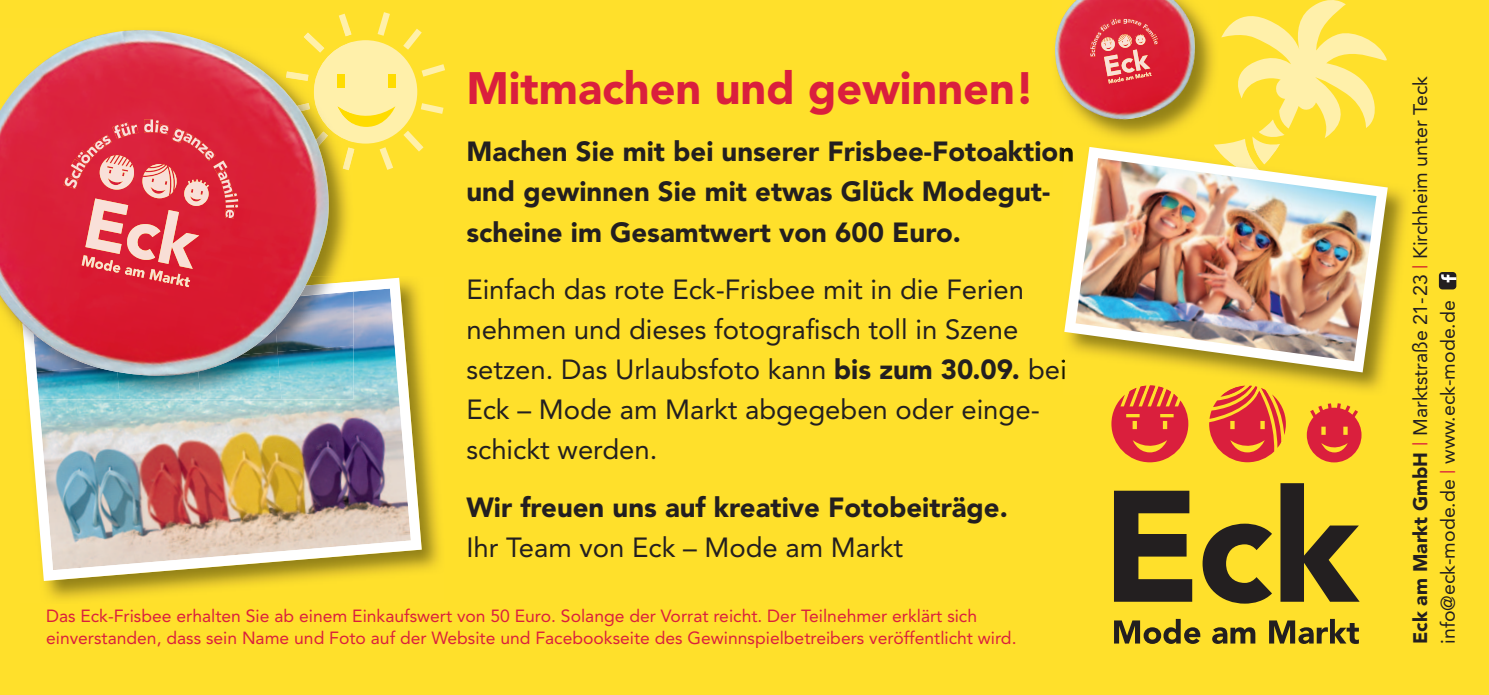
<style>
.page{position:relative;width:1489px;height:695px;background:#fff}
.page>*{position:absolute;margin:0;border:0;box-sizing:border-box;transform-origin:0 0}
.t1{font:900 45px "Avenir";color:#da1f3d}
.t2{font:27.5px/40px "Avenir";color:#231f20}
.t3{font:900 27.5px/40px "Avenir";color:#231f20}
.t4{font:19.5px/27.5px "Avenir";color:#231f20}
.t5{font:17.5px/22.5px "Avenir";color:#da1f3d}
.s1{font-weight:900}
.s2{color:#da1f3d}
.s3{color:#d1232a}
</style>
<div class="page">
<div style="left:0;top:0;width:1488px;height:694px;background:#ffe02b"></div>
<svg style="left:1114px;top:490px;width:78px;height:111px"></svg>
<svg style="left:1202px;top:523px;width:69px;height:80px"></svg>
<svg style="left:1280px;top:483px;width:79px;height:118px"></svg>
<svg style="left:1114px;top:618px;width:86px;height:25px"></svg>
<svg style="left:1212px;top:627px;width:43px;height:16px"></svg>
<svg style="left:1269px;top:618px;width:89px;height:25px"></svg>
<svg style="left:1306px;top:403px;width:55px;height:59px"></svg>
<svg style="left:1111px;top:395px;width:77px;height:67px"></svg>
<div style="left:314px;top:40px;width:103px;height:103px;background:#fff0aa;border-radius:50%"></div>
<svg style="left:353px;top:106px;width:42px;height:21px"></svg>
<div style="left:388px;top:74px;width:7px;height:14px;background:#ffdc01"></div>
<svg style="left:377px;top:12px;width:13px;height:24px"></svg>
<svg style="left:403px;top:29px;width:19px;height:21px"></svg>
<svg style="left:421px;top:64px;width:24px;height:13px"></svg>
<svg style="left:421px;top:103px;width:22px;height:11px"></svg>
<svg style="left:403px;top:131px;width:20px;height:20px"></svg>
<svg style="left:379px;top:147px;width:14px;height:23px"></svg>
<div style="left:1438px;top:272px;width:18px;height:17px;background:#231f20;border-radius:4px"></div>
<svg style="left:1441px;top:274px;width:15px;height:8px"></svg>
<svg style="left:1214px;top:0;width:173px;height:145px"></svg>
<img style="left:1062px;top:187px;width:344px;height:204px">
<svg style="left:1208px;top:385px;width:77px;height:77px"></svg>
<img style="left:1124px;top:385px;width:51px;height:10px">
<img style="left:1062px;top:148px;width:2px;height:14px">
<img style="left:1062px;top:358px;width:4px;height:21px">
<img style="left:1258px;top:145px;width:21px;height:2px">
<img style="left:1214px;top:145px;width:44px;height:2px">
<img style="left:1064px;top:147px;width:323px;height:225px">
<img style="left:45px;top:277px;width:395px;height:323px">
<img style="left:28px;top:278px;width:393px;height:303px">
<img style="left:329px;top:33px;width:24px;height:243px">
<img style="left:329px;top:42px;width:24px;height:100px">
<img style="left:337px;top:74px;width:8px;height:14px">
<img style="left:337px;top:106px;width:16px;height:18px">
<svg style="left:339px;top:14px;width:12px;height:22px"></svg>
<img style="left:343px;top:147px;width:10px;height:23px">
<img style="left:26px;top:281px;width:327px;height:118px">
<img style="left:0;top:30px;width:329px;height:345px">
<img style="left:63px;top:177px;width:15px;height:12px">
<svg style="left:71px;top:172px;width:11px;height:8px"></svg>
<img style="left:71px;top:159px;width:15px;height:13px">
<img style="left:76px;top:150px;width:16px;height:15px">
<svg style="left:86px;top:135px;width:26px;height:22px"></svg>
<img style="left:112px;top:125px;width:11px;height:14px">
<img style="left:120px;top:122px;width:11px;height:15px">
<svg style="left:131px;top:124px;width:7px;height:10px"></svg>
<svg style="left:144px;top:119px;width:25px;height:15px"></svg>
<img style="left:172px;top:128px;width:13px;height:15px">
<svg style="left:182px;top:132px;width:33px;height:29px"></svg>
<img style="left:213px;top:160px;width:14px;height:13px">
<svg style="left:217px;top:170px;width:11px;height:11px"></svg>
<img style="left:221px;top:179px;width:12px;height:15px">
<svg style="left:224px;top:193px;width:14px;height:25px"></svg>
<img style="left:85px;top:198px;width:43px;height:56px">
<img style="left:125px;top:224px;width:33px;height:36px">
<img style="left:158px;top:210px;width:41px;height:59px">
<svg style="left:82px;top:255px;width:63px;height:23px"></svg>
<img style="left:149px;top:269px;width:14px;height:12px">
<svg style="left:162px;top:274px;width:28px;height:13px"></svg>
<img style="left:143px;top:164px;width:34px;height:34px">
<svg style="left:150px;top:164px;width:12px;height:1px"></svg>
<img style="left:143px;top:165px;width:24px;height:3px">
<img style="left:175px;top:170px;width:2px;height:19px">
<img style="left:169px;top:167px;width:6px;height:27px">
<img style="left:134px;top:155px;width:1px;height:34px">
<img style="left:142px;top:168px;width:30px;height:30px">
<img style="left:184px;top:179px;width:25px;height:27px">
<img style="left:100px;top:155px;width:34px;height:34px">
<img style="left:1082px;top:0;width:136px;height:143px">
<img style="left:1055px;top:0;width:141px;height:119px">
<img style="left:1103px;top:57px;width:18px;height:19px">
<img style="left:1120px;top:58px;width:14px;height:14px">
<img style="left:1132px;top:57px;width:18px;height:14px">
<svg style="left:1108px;top:72px;width:43px;height:12px"></svg>
<svg style="left:1089px;top:19px;width:68px;height:38px;background:#e04651"></svg>
<img style="left:1100px;top:37px;width:14px;height:14px">
<h1 class="t1" style="left:466px;top:61px;width:570px">Mitmachen und gewinnen!</h1>
<h2 class="t3" style="left:466px;top:132px;width:609px">Machen Sie mit bei unserer Frisbee-Fotoaktion und gewinnen Sie mit etwas Glück Modegut&shy;scheine im Gesamtwert von 600 Euro.</h2>
<h2 class="t2" style="left:466px;top:269px;width:602px">Einfach das rote Eck-Frisbee mit in die Ferien nehmen und dieses fotografisch toll in Szene setzen. Das Urlaubsfoto kann <span class="s1">bis zum 30.09.</span> bei Eck – Mode am Markt abgegeben oder einge&shy;schickt werden.</h2>
<h2 class="t3" style="left:466px;top:487px;width:543px">Wir freuen uns auf kreative Fotobeiträge.</h2>
<h2 class="t2" style="left:466px;top:527px;width:438px">Ihr Team von Eck – Mode am Markt</h2>
<p class="t5" style="left:46px;top:604px;width:971px">Das Eck-Frisbee erhalten Sie ab einem Einkaufswert von 50 Euro. Solange der Vorrat reicht. Der Teilnehmer erklärt sich einverstanden, dass sein Name und Foto auf der Website und Facebookseite des Gewinnspielbetreibers veröffentlicht wird.</p>
<p class="t4" style="left:1406px;top:643px;width:569px;rotate:-90deg"><span class="s1">Eck am Markt GmbH</span> <span class="s2">|</span> Marktstraße 21-23 <span class="s3">|</span> Kirchheim unter Teck info@eck-mode.de <span class="s2">|</span> www.eck-mode.de</p>
</div>
